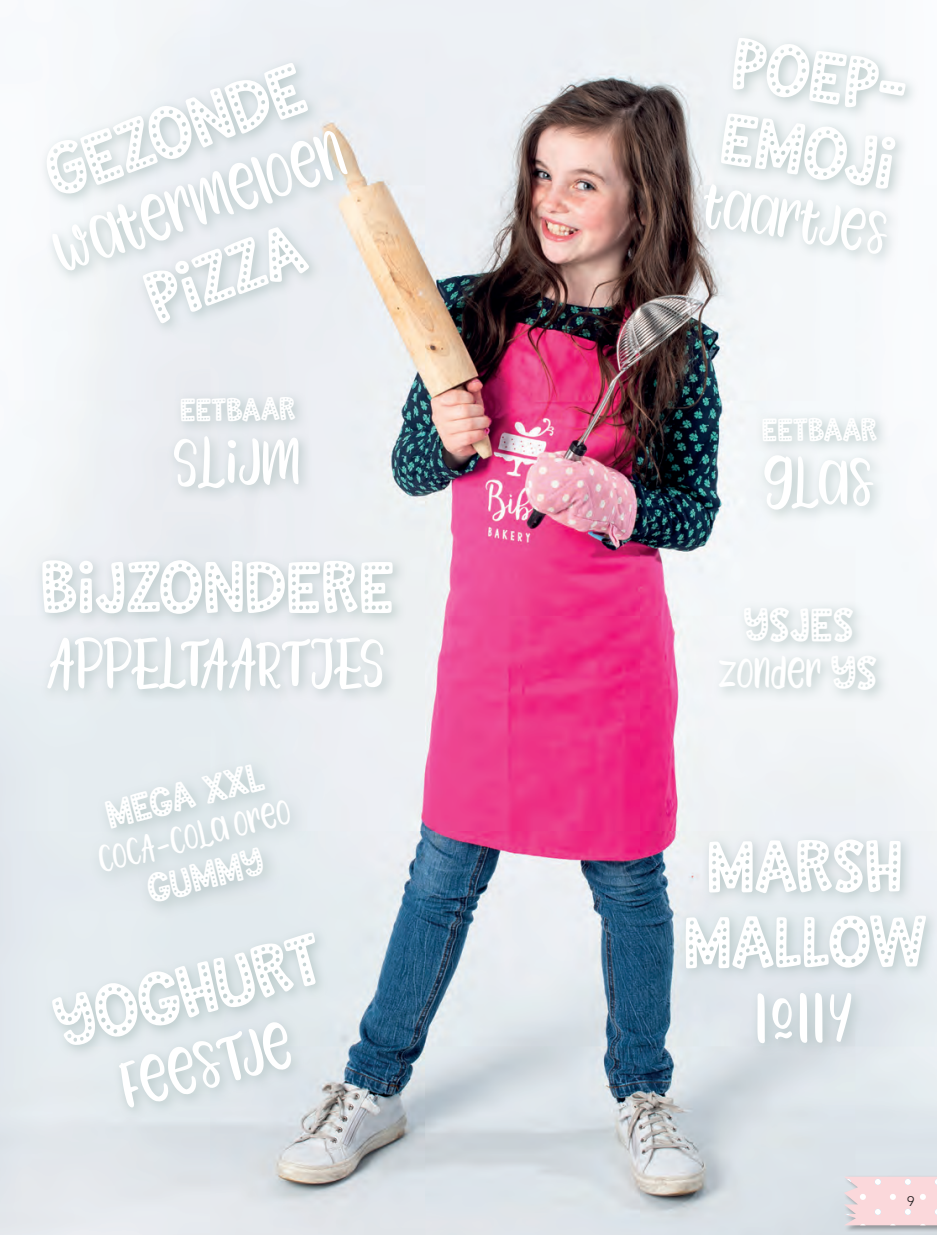
<style>
.page{position:relative;width:937px;height:1235px;background:#fff}
.page>*{position:absolute;margin:0;border:0;box-sizing:border-box;transform-origin:0 0}
.t1{font:63px/75.6px "Uncle Grump Dotty";color:#fff}
.t2{font:63px "bhatoshaicaps";color:#fff}
.t3{font:56px "bhatoshaicaps";color:#fff}
.t4{font:40.6px "bhatoshaicaps";color:#fff}
.t5{font:40.6px "Uncle Grump Dotty";color:#fff}
.t6{font:34.3px "bhatoshaicaps";color:#fff}
.t7{font:34.3px "Uncle Grump Dotty";color:#fff}
.t8{font:28px "Uncle Grump Dotty";color:#fff}
.t9{font:300 14px "Atlan";color:#231f20}
.s1{font-family:"Uncle Grump Dotty"}
</style>
<div class="page">
<img style="left:0;top:0;width:937px;height:1234px">
<div style="left:843px;top:1175px;width:94px;height:56px;background:#231f20;opacity:.38"></div>
<svg style="left:844px;top:1176px;width:93px;height:49px;background:#f7d9dd"></svg>
<div style="left:39px;top:56px;width:322px;height:280px;background:#a6bab8;opacity:.75"></div>
<div style="left:697px;top:30px;width:222px;height:238px;background:#a6bab8;opacity:.75"></div>
<div style="left:90px;top:755px;width:217px;height:164px;background:#a6bab8;opacity:.75"></div>
<div style="left:712px;top:600px;width:178px;height:104px;background:#a6bab8;opacity:.75"></div>
<div style="left:35px;top:553px;width:372px;height:151px;background:#a6bab8;opacity:.75"></div>
<div style="left:45px;top:925px;width:284px;height:196px;background:#a6bab8;opacity:.75"></div>
<div style="left:678px;top:832px;width:259px;height:225px;background:#a6bab8;opacity:.75"></div>
<div style="left:755px;top:410px;width:135px;height:114px;background:#a6bab8;opacity:.75"></div>
<div style="left:166px;top:390px;width:147px;height:112px;background:#a6bab8;opacity:.75"></div>
<p class="t1" style="left:35px;top:138px;width:272px;rotate:-19deg">GEZONDE</p>
<p class="t2" style="left:42px;top:210px;width:307px;rotate:-19deg">WATERMELOEN</p>
<p class="t1" style="left:136px;top:263px;width:165px;rotate:-19deg">PIZZA</p>
<p class="t8" style="left:180px;top:387px;width:118px">EETBAAR</p>
<p class="t2" style="left:173px;top:419px;width:130px;rotate:-1deg">SLIJM</p>
<p class="t1" style="left:41px;top:548px;width:355px">BIJZONDERE</p>
<p class="t2" style="left:47px;top:619px;width:342px">APPELTAARTJES</p>
<p class="t7" style="left:100px;top:789px;width:163px;rotate:-15deg">MEGA XXL</p>
<p class="t6" style="left:93px;top:837px;width:199px;rotate:-15deg">COCA-COLA OREO</p>
<p class="t7" style="left:141px;top:864px;width:121px;rotate:-15deg">GUMMY</p>
<p class="t1" style="left:46px;top:989px;width:275px;rotate:-15deg">YOGHURT</p>
<p class="t2" style="left:111px;top:1044px;width:176px;rotate:-15deg">FEESTJE</p>
<p class="t1" style="left:739px;top:24px;width:177px;rotate:9deg">POEP-<br>EMOJI</p>
<p class="t3" style="left:710px;top:167px;width:188px;rotate:9deg">TAARTJES</p>
<p class="t8" style="left:762px;top:407px;width:118px">EETBAAR</p>
<p class="t2" style="left:763px;top:439px;width:113px;rotate:-1deg">GLAS</p>
<p class="t5" style="left:743px;top:592px;width:112px">YSJES</p>
<p class="t4" style="left:719px;top:645px;width:159px">ZONDER <span class="s1">YS</span></p>
<p class="t1" style="left:681px;top:829px;width:245px;text-align:center;rotate:-1deg">MARSH<br>MALLOW</p>
<p class="t2" style="left:756px;top:974px;width:99px;rotate:-1deg">LOLLY</p>
<p class="t9" style="left:907px;top:1193px;width:9px">9</p>
</div>
